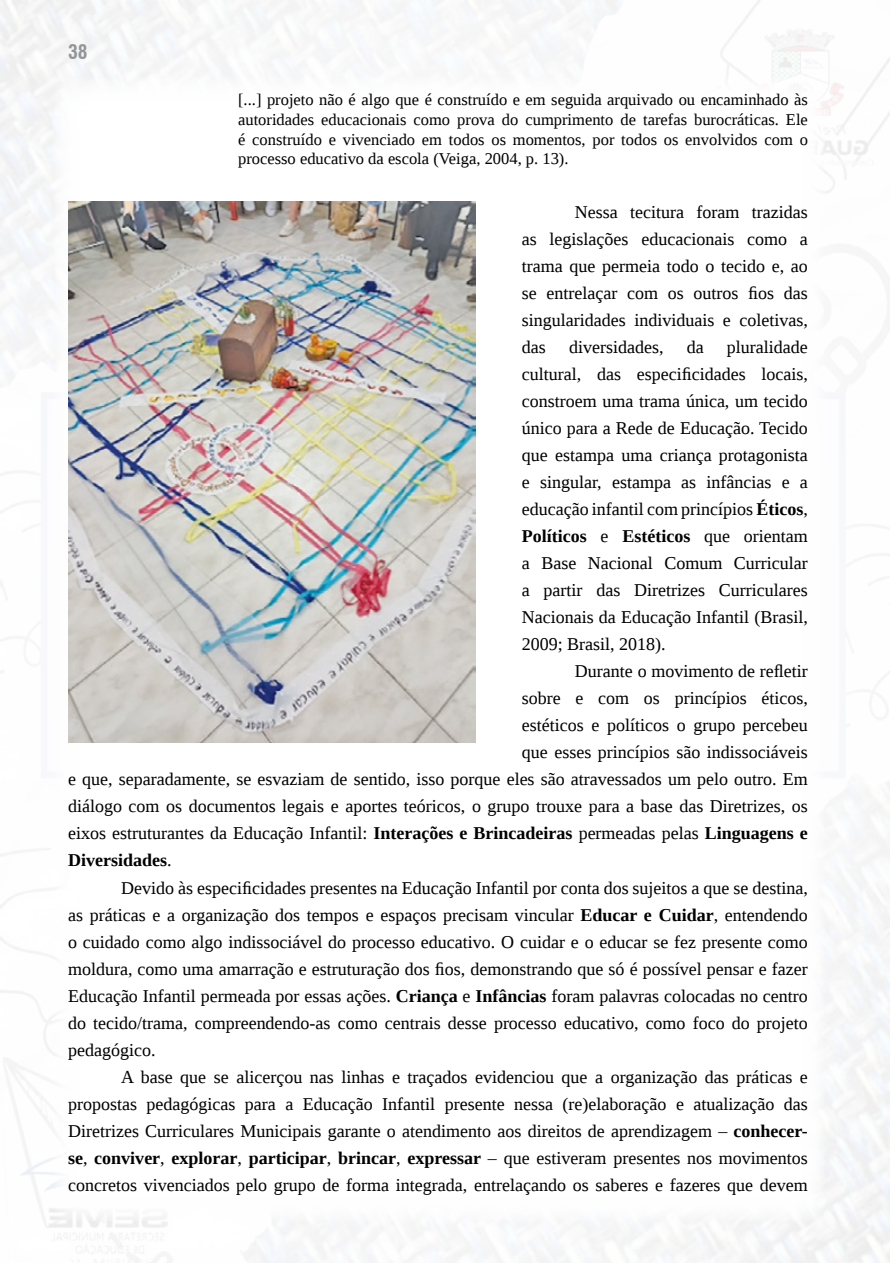
<style>
.page{position:relative;width:893px;height:1263px;background:#fff}
.page>*{position:absolute;margin:0;border:0;box-sizing:border-box;transform-origin:0 0}
.t1{font:700 condensed 19.5px "Swiss 721 BT";color:#939598}
.t2{font:18px/27px "Liberation Serif";color:#000;text-align:justify}
.t3{font:700 18px "Liberation Serif";color:#000}
.t4{font:16.5px/19.8px "Liberation Serif";color:#000;text-align:justify}
.s1{font-weight:700}
.s2{font-weight:400}
</style>
<div class="page">
<img style="left:68px;top:201px;width:407px;height:542px">
<p class="t1" style="left:68px;top:40px;width:21px">38</p>
<p class="t4" style="left:238px;top:89px;width:571px">[...] projeto não é algo que é construído e em seguida arquivado ou encaminhado às autoridades educacionais como prova do cumprimento de tarefas burocráticas. Ele é construído e vivenciado em todos os momentos, por todos os envolvidos com o processo educativo da escola (Veiga, 2004, p. 13).</p>
<p class="t2" style="left:522px;top:199px;width:288px;text-indent:53px">Nessa tecitura foram trazidas as legislações educacionais como a trama que permeia todo o tecido e, ao se entrelaçar com os outros fios das singularidades individuais e coletivas, das</p>
<p class="t2" style="left:522px;top:334px;width:288px;text-indent:205px">pluralidade cultural, das especificidades locais, constroem uma trama única, um tecido único para a Rede de Educação. Tecido que estampa uma criança protagonista e singular, estampa as infâncias e a educação infantil com princípios <span class="s1">Éticos</span>, <span class="s1">Políticos</span> e <span class="s1">Estéticos</span> que orientam a Base Nacional Comum Curricular a partir das Diretrizes Curriculares Nacionais da Educação Infantil (Brasil, 2009; Brasil, 2018).</p>
<p class="t2" style="left:575px;top:658px;width:234px">Durante o movimento de refletir</p>
<p class="t2" style="left:522px;top:685px;width:288px">sobre e com os princípios éticos,</p>
<p class="t2" style="left:522px;top:712px;width:288px">estéticos e políticos o grupo percebeu</p>
<p class="t2" style="left:522px;top:739px;width:288px">que esses princípios são indissociáveis</p>
<p class="t2" style="left:68px;top:766px;width:741px">e que, separadamente, se esvaziam de sentido, isso porque eles são atravessados um pelo outro. Em</p>
<p class="t2" style="left:68px;top:793px;width:741px">diálogo com os documentos legais e aportes teóricos, o grupo trouxe para a base das Diretrizes, os</p>
<p class="t2" style="left:68px;top:820px;width:741px">eixos estruturantes da Educação Infantil: <span class="s1">Interações e Brincadeiras</span> permeadas pelas <span class="s1">Linguagens e</span></p>
<p class="t3" style="left:68px;top:848px;width:105px">Diversidades<span class="s2">.</span></p>
<p class="t2" style="left:121px;top:874px;width:688px">Devido às especificidades presentes na Educação Infantil por conta dos sujeitos a que se destina,</p>
<p class="t2" style="left:68px;top:901px;width:741px">as práticas e a organização dos tempos e espaços precisam vincular <span class="s1">Educar e Cuidar</span>, entendendo</p>
<p class="t2" style="left:68px;top:928px;width:741px">o cuidado como algo indissociável do processo educativo. O cuidar e o educar se fez presente como</p>
<p class="t2" style="left:68px;top:955px;width:741px">moldura, como uma amarração e estruturação dos fios, demonstrando que só é possível pensar e fazer</p>
<p class="t2" style="left:68px;top:982px;width:741px">Educação Infantil permeada por essas ações. <span class="s1">Criança</span> e <span class="s1">Infâncias</span> foram palavras colocadas no centro</p>
<p class="t2" style="left:68px;top:1009px;width:741px">do tecido/trama, compreendendo-as como centrais desse processo educativo, como foco do projeto</p>
<p class="t2" style="left:68px;top:1036px;width:89px">pedagógico.</p>
<p class="t2" style="left:121px;top:1063px;width:688px">A base que se alicerçou nas linhas e traçados evidenciou que a organização das práticas e</p>
<p class="t2" style="left:68px;top:1090px;width:741px">propostas pedagógicas para a Educação Infantil presente nessa (re)elaboração e atualização das</p>
<p class="t2" style="left:68px;top:1117px;width:741px">Diretrizes Curriculares Municipais garante o atendimento aos direitos de aprendizagem – <span class="s1">conhecer-</span></p>
<p class="t3" style="left:68px;top:1145px;width:741px">se<span class="s2">,</span> conviver<span class="s2">,</span> explorar<span class="s2">,</span> participar<span class="s2">,</span> brincar<span class="s2">,</span> expressar <span class="s2">– que estiveram presentes nos movimentos</span></p>
<p class="t2" style="left:68px;top:1171px;width:741px">concretos vivenciados pelo grupo de forma integrada, entrelaçando os saberes e fazeres que devem</p>
<p class="t2" style="left:569px;top:334px;width:96px">diversidades,</p>
<p class="t2" style="left:687px;top:334px;width:18px">da</p>
</div>
